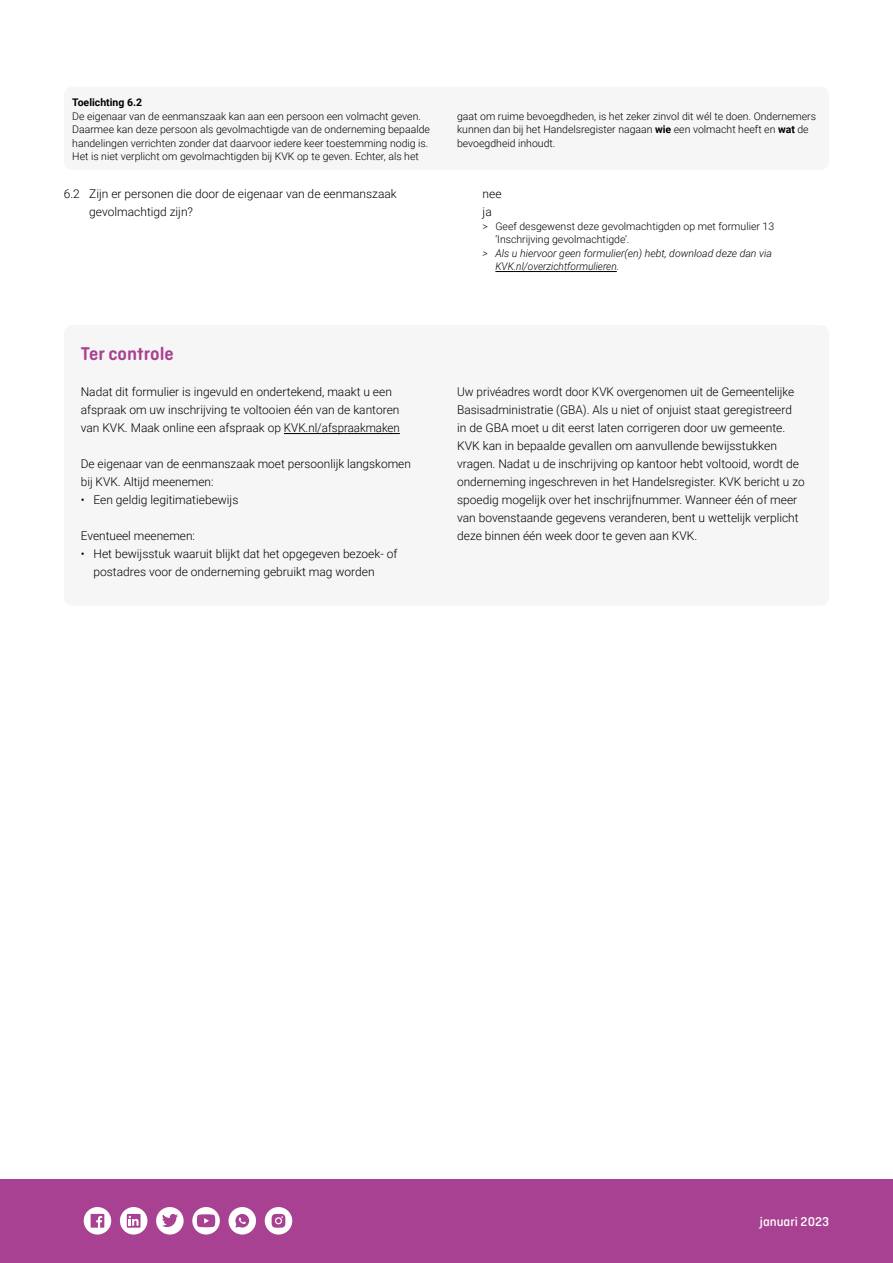
<style>
.page{position:relative;width:893px;height:1263px;background:#fff}
.page>*{position:absolute;margin:0;border:0;box-sizing:border-box;transform-origin:0 0}
._02a_Kader_kop_groot{font:600 19.5px "Ciutadella Rounded";color:#a84191}
.t1{font:500 13.5px "Ciutadella Rounded";color:#fff}
._02c_Kader_tekst{font:300 12px/18px "Roboto";color:#000}
._03_no_span{font:300 12px/18px "Roboto";color:#000}
._03b_vraag{font:300 12px/18px "Roboto";color:#000}
._04b_TL_tekst{font:300 10.5px/13.5px "Roboto";color:#000}
.t2{font:italic 300 10.5px/13.5px "Roboto";color:#000}
._04a_TL_kop{font:700 10.5px "Roboto";color:#000}
.s1{font-weight:700}
</style>
<div class="page">
<div style="left:0;top:1179px;width:893px;height:84px;background:#a84191"></div>
<svg style="left:192px;top:1207px;width:28px;height:27px"></svg>
<svg style="left:120px;top:1207px;width:27px;height:27px"></svg>
<svg style="left:84px;top:1207px;width:27px;height:27px"></svg>
<svg style="left:156px;top:1207px;width:28px;height:27px"></svg>
<svg style="left:228px;top:1207px;width:28px;height:27px"></svg>
<svg style="left:265px;top:1207px;width:27px;height:27px"></svg>
<div style="left:64px;top:87px;width:765px;height:82px;background:#f6f6f6;border-radius:9px"></div>
<hr style="left:495px;top:271px;width:122px;height:1px;background:#000">
<div style="left:64px;top:325px;width:765px;height:281px;background:#f6f6f6;border-radius:9px"></div>
<hr style="left:284px;top:433px;width:116px;height:1px;background:#000">
<h3 class="_04a_TL_kop" style="left:72px;top:95px;width:71px">Toelichting 6.2</h3>
<p class="_04b_TL_tekst" style="left:72px;top:109px;width:359px">De eigenaar van de eenmanszaak kan aan een persoon een volmacht geven.<br>Daarmee kan deze persoon als gevolmachtigde van de onderneming bepaalde handelingen verrichten zonder dat daarvoor iedere keer toestemming nodig is.<br>Het is niet verplicht om gevolmachtigden bij KVK op te geven. Echter, als het</p>
<p class="_04b_TL_tekst" style="left:457px;top:109px;width:361px">gaat om ruime bevoegdheden, is het zeker zinvol dit wél te doen. Ondernemers kunnen dan bij het Handelsregister nagaan <span class="s1">wie</span> een volmacht heeft en <span class="s1">wat</span> de bevoegdheid inhoudt.</p>
<p class="_03b_vraag" style="left:89px;top:184px;width:309px;text-indent:-26px">6.2 Zijn er personen die door de eigenaar van de eenmanszaak gevolmachtigd zijn?</p>
<p class="_03b_vraag" style="left:483px;top:184px;width:20px">nee</p>
<p class="_03b_vraag" style="left:483px;top:202px;width:11px">ja</p>
<p class="_04b_TL_tekst" style="left:495px;top:219px;width:280px;text-indent:-13px">&gt; Geef desgewenst deze gevolmachtigden op met formulier 13 ‘Inschrijving gevolmachtigde’.</p>
<p class="t2" style="left:495px;top:246px;width:278px;text-indent:-13px">&gt; Als u hiervoor geen formulier(en) hebt, download deze dan via<br>KVK.nl/overzichtformulieren.</p>
<h3 class="_02a_Kader_kop_groot" style="left:81px;top:343px;width:94px">Ter controle</h3>
<p class="_03_no_span" style="left:81px;top:382px;width:321px">Nadat dit formulier is ingevuld en ondertekend, maakt u een afspraak om uw inschrijving te voltooien één van de kantoren van KVK. Maak online een afspraak op KVK.nl/afspraakmaken</p>
<p class="_02c_Kader_tekst" style="left:81px;top:454px;width:332px">De eigenaar van de eenmanszaak moet persoonlijk langskomen bij KVK. Altijd meenemen:</p>
<p class="_02c_Kader_tekst" style="left:81px;top:490px;width:159px">• Een geldig legitimatiebewijs</p>
<p class="_02c_Kader_tekst" style="left:81px;top:526px;width:116px">Eventueel meenemen:</p>
<p class="_02c_Kader_tekst" style="left:94px;top:544px;width:305px;text-indent:-13px">• Het bewijsstuk waaruit blijkt dat het opgegeven bezoek- of postadres voor de onderneming gebruikt mag worden</p>
<p class="_02c_Kader_tekst" style="left:457px;top:382px;width:349px">Uw privéadres wordt door KVK overgenomen uit de Gemeentelijke Basisadministratie (GBA). Als u niet of onjuist staat geregistreerd<br>in de GBA moet u dit eerst laten corrigeren door uw gemeente.<br>KVK kan in bepaalde gevallen om aanvullende bewijsstukken vragen. Nadat u de inschrijving op kantoor hebt voltooid, wordt de onderneming ingeschreven in het Handelsregister. KVK bericht u zo spoedig mogelijk over het inschrijfnummer. Wanneer één of meer van bovenstaande gegevens veranderen, bent u wettelijk verplicht deze binnen één week door te geven aan KVK.</p>
<p class="t1" style="left:760px;top:1214px;width:71px">januari 2023</p>
</div>
